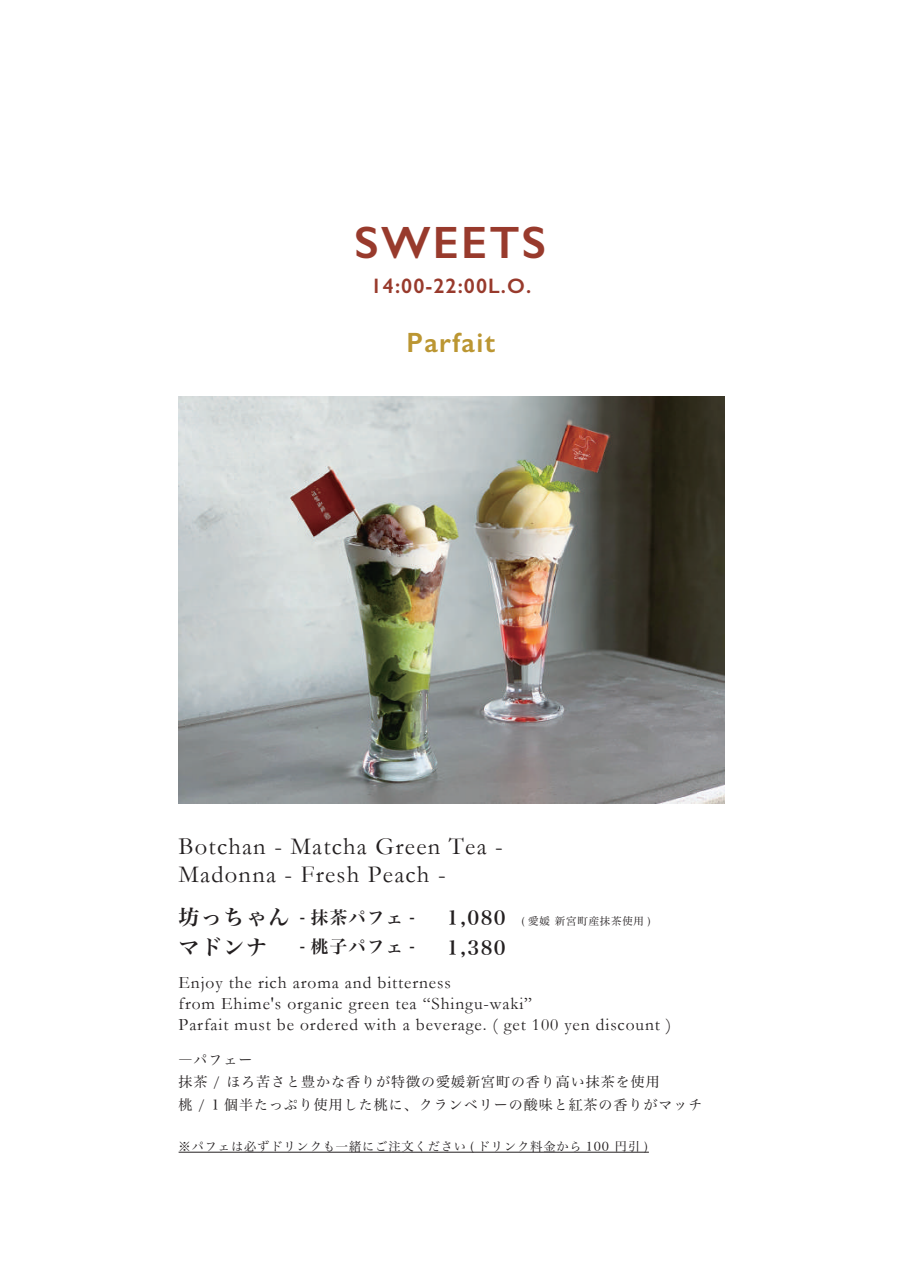
<style>
.page{position:relative;width:903px;height:1275px;background:#fff}
.page>*{position:absolute;margin:0;border:0;box-sizing:border-box;transform-origin:0 0}
.t1{font:600 45.5px "Gill Sans";letter-spacing:.05em;color:#983a2c}
.t2{font:600 28px "Gill Sans";letter-spacing:.05em;color:#bb9632}
.t3{font:24.5px/28px "Garamond";letter-spacing:.05em;color:#231f20}
.t4{font:600 21px "Gill Sans";letter-spacing:.05em;color:#983a2c}
.t5{font:19.25px/29.8px "Hira Min Pro W6";letter-spacing:.07em;color:#231f20}
.t6{font:17.5px/21px "Garamond";letter-spacing:.05em;color:#231f20}
.t7{font:17.5px/29.8px "Hira Min Pro W6";letter-spacing:.07em;color:#231f20}
.t8{font:14px/22.8px "Hira Min Pro W3";letter-spacing:.07em;color:#231f20}
.t9{font:12.25px "Hira Min Pro W3";letter-spacing:.07em;color:#231f20}
.t10{font:10.5px "Hira Min Pro W3";letter-spacing:.07em;color:#231f20}
.s1{font-size:21px}
</style>
<div class="page">
<hr style="left:179px;top:1152px;width:470px;height:1px;background:#231f20">
<img style="left:179px;top:397px;width:545px;height:407px">
<h1 class="t1" style="left:354px;top:215px;width:193px">SWEETS</h1>
<p class="t4" style="left:371px;top:273px;width:162px">14:00-22:00L.O.</p>
<h2 class="t2" style="left:407px;top:326px;width:90px">Parfait</h2>
<h3 class="t3" style="left:179px;top:832px;width:326px">Botchan - Matcha Green Tea -<br>Madonna - Fresh Peach -</h3>
<p class="t5" style="left:447px;top:901px;width:60px">1,080<br>1,380</p>
<p class="t7" style="left:179px;top:901px;width:238px"><span class="s1">坊っちゃん</span> - 抹茶パフェ -<span class="s1">マドンナ　</span> - 桃子パフェ -</p>
<p class="t10" style="left:522px;top:912px;width:131px">( 愛媛 新宮町産抹茶使用 )</p>
<p class="t6" style="left:179px;top:972px;width:494px">Enjoy the rich aroma and bitterness<br>from Ehime's organic green tea “Shingu-waki”<br>Parfait must be ordered with a beverage. ( get 100 yen discount )</p>
<p class="t8" style="left:179px;top:1047px;width:525px">―パフェー<br>抹茶 / ほろ苦さと豊かな香りが特徴の愛媛新宮町の香り高い抹茶を使用<br>桃 / 1 個半たっぷり使用した桃に、クランベリーの酸味と紅茶の香りがマッチ</p>
<p class="t9" style="left:179px;top:1136px;width:471px">※パフェは必ずドリンクも一緒にご注文ください ( ドリンク料金から 100 円引 )</p>
</div>
